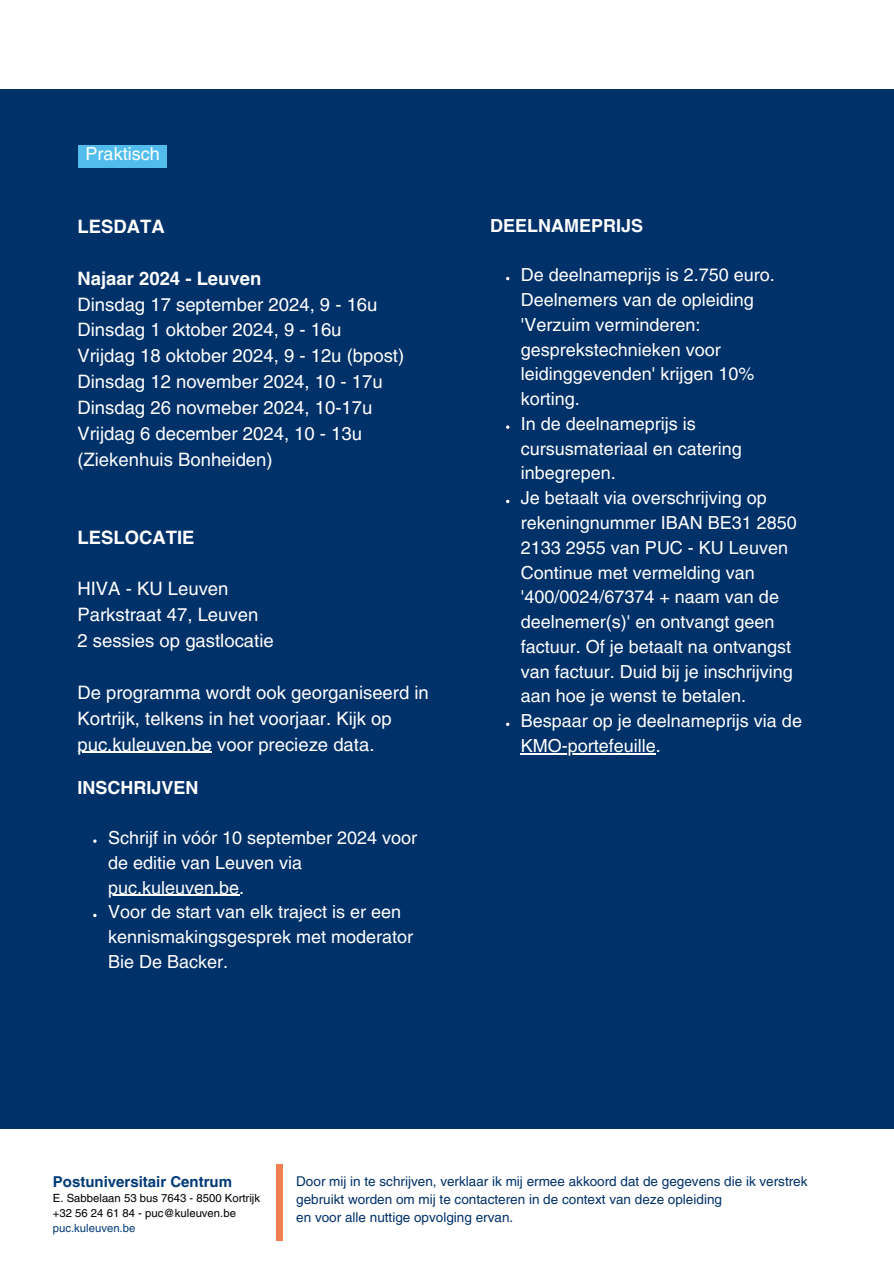
<style>
.page{position:relative;width:894px;height:1264px;background:#fff}
.page>*{position:absolute;margin:0;border:0;box-sizing:border-box;transform-origin:0 0}
.t1{font:18.45px/25.8px "Helvetica LT Pro";color:#fff}
.t2{font:700 18.45px "Helvetica LT Pro";color:#fff}
.t3{font:18px/24.8px "Helvetica LT Pro";color:#fff}
.t4{font:700 18px "Helvetica LT Pro";color:#fff}
.t5{font:700 15px "Helvetica LT Pro";color:#003b77}
.t6{font:13.5px/18px "Helvetica LT Pro";color:#003169}
.t7{font:11.25px "Helvetica LT Pro";color:#000}
.t8{font:11.25px "Helvetica LT Pro";color:#003b77}
.s1{font-weight:700}
</style>
<div class="page">
<div style="left:0;top:0;width:893px;height:1263px;background:#003169"></div>
<div style="left:0;top:0;width:893px;height:89px;background:#fff"></div>
<div style="left:0;top:1129px;width:893px;height:134px;background:#fff"></div>
<div style="left:276px;top:1163px;width:6px;height:77px;background:#ef7f4e"></div>
<hr style="left:77px;top:751px;width:135px;height:2px;background:#fff">
<hr style="left:108px;top:894px;width:131px;height:1px;background:#fff">
<svg style="left:93px;top:913px;width:4px;height:4px"></svg>
<div style="left:78px;top:145px;width:89px;height:23px;background:#52bdec"></div>
<svg style="left:506px;top:425px;width:3px;height:4px"></svg>
<hr style="left:520px;top:753px;width:135px;height:1px;background:#fff">
<h3 class="t3" style="left:86px;top:143px;width:76px">Praktisch</h3>
<h2 class="t2" style="left:77px;top:220px;width:89px">LESDATA</h2>
<h1 class="t1" style="left:77px;top:267px;width:328px"><span class="s1">Najaar 2024 - Leuven<br></span>Dinsdag 17 september 2024, 9 - 16u<br>Dinsdag 1 oktober 2024, 9 - 16u<br>Vrijdag 18 oktober 2024, 9 - 12u (bpost)<br>Dinsdag 12 november 2024, 10 - 17u<br>Dinsdag 26 novmeber 2024, 10-17u<br>Vrijdag 6 december 2024, 10 - 13u (Ziekenhuis Bonheiden)</h1>
<p class="t2" style="left:77px;top:530px;width:119px">LESLOCATIE</p>
<p class="t1" style="left:77px;top:577px;width:198px">HIVA - KU Leuven<br>Parkstraat 47, Leuven<br>2 sessies op gastlocatie</p>
<p class="t1" style="left:77px;top:681px;width:353px">De programma wordt ook georganiseerd in<br>Kortrijk, telkens in het voorjaar. Kijk op</p>
<p class="t1" style="left:77px;top:733px;width:298px">puc.kuleuven.be voor precieze data.</p>
<p class="t4" style="left:77px;top:781px;width:122px">INSCHRIJVEN</p>
<p class="t3" style="left:108px;top:827px;width:310px">Schrijf in vóór 10 september 2024 voor de editie van Leuven via puc.kuleuven.be.<br>Voor de start van elk traject is er een kennismakingsgesprek met moderator<br>Bie De Backer.</p>
<h4 class="t4" style="left:490px;top:219px;width:154px">DEELNAMEPRIJS</h4>
<p class="t3" style="left:520px;top:264px;width:255px">De deelnameprijs is 2.750 euro.<br>Deelnemers van de opleiding 'Verzuim verminderen: gesprekstechnieken voor leidinggevenden' krijgen 10% korting.</p>
<p class="t3" style="left:520px;top:413px;width:222px">In de deelnameprijs is cursusmateriaal en catering inbegrepen.</p>
<p class="t3" style="left:520px;top:487px;width:282px">Je betaalt via overschrijving op rekeningnummer IBAN BE31 2850<br>2133 2955 van PUC - KU Leuven<br>Continue met vermelding van '400/0024/67374 + naam van de deelnemer(s)' en ontvangt geen factuur. Of je betaalt na ontvangst van factuur. Duid bij je inschrijving aan hoe je wenst te betalen.<br>Bespaar op je deelnameprijs via de<br>KMO-portefeuille.</p>
<h2 class="t5" style="left:53px;top:1175px;width:181px">Postuniversitair Centrum</h2>
<h1 class="t7" style="left:53px;top:1193px;width:209px">E. Sabbelaan 53 bus 7643 - 8500 Kortrijk</h1>
<p class="t7" style="left:53px;top:1208px;width:184px">+32 56 24 61 84 - puc@kuleuven.be</p>
<h1 class="t8" style="left:53px;top:1224px;width:84px">puc.kuleuven.be</h1>
<h2 class="t6" style="left:296px;top:1173px;width:512px">Door mij in te schrijven, verklaar ik mij ermee akkoord dat de gegevens die ik verstrek gebruikt worden om mij te contacteren in de context van deze opleiding<br>en voor alle nuttige opvolging ervan.</h2>
</div>
